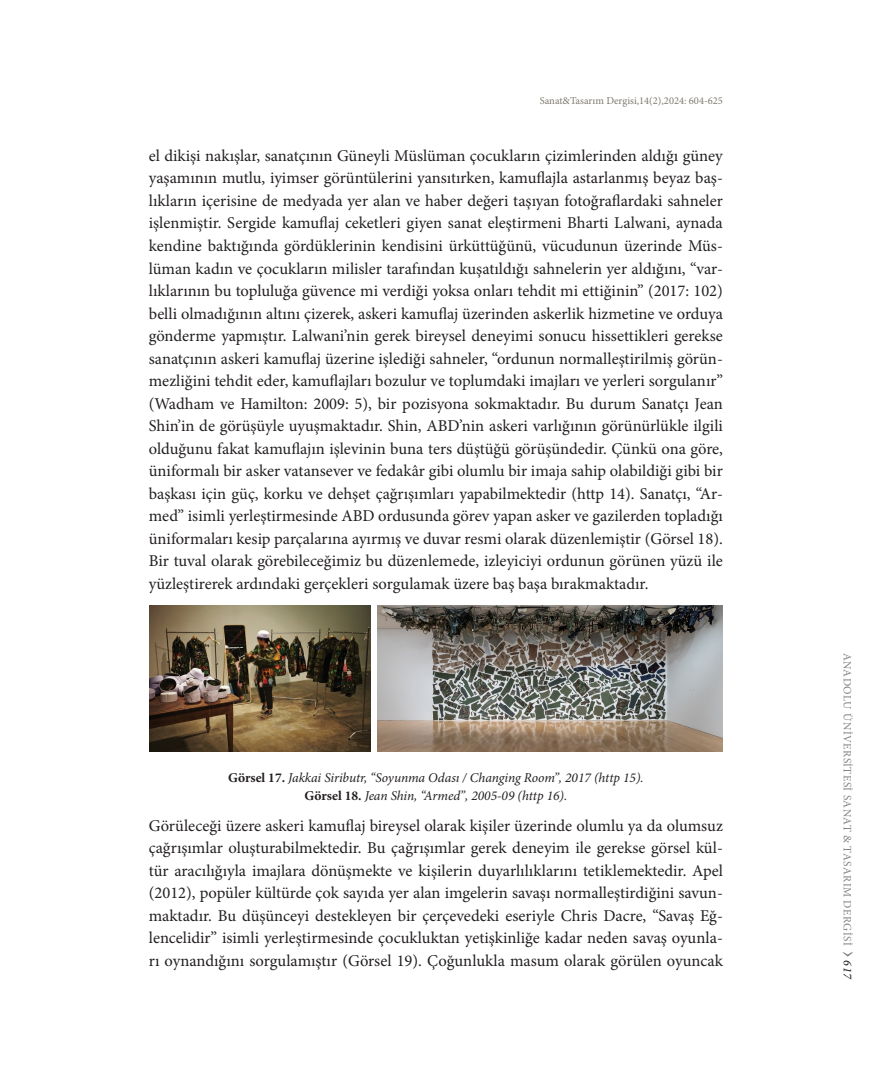
<style>
.page{position:relative;width:893px;height:1085px;background:#fff}
.page>*{position:absolute;margin:0;border:0;box-sizing:border-box;transform-origin:0 0}
.metin{font:16.5px/22.5px "Minion Pro";color:#231f20;text-align:justify}
.gorsel_altyazilari{font:italic 13.5px "Minion Pro";letter-spacing:-.005em;color:#231f20}
.t1{font:11.25px "Minion Pro";letter-spacing:.04em;color:#808285}
.t2{font:10.5px "Minion Pro";color:#7d796d}
.s1{font-weight:700;font-style:normal}
.s2{font-weight:500;font-style:italic;font-size:12px;color:#231f20}
</style>
<div class="page">
<svg style="left:842px;top:952px;width:11px;height:4px"></svg>
<img style="left:149px;top:605px;width:222px;height:146px">
<img style="left:378px;top:605px;width:345px;height:146px">
<p class="t2" style="left:540px;top:94px;width:185px">Sanat&amp;Tasarım Dergisi,14(2),2024: 604-625</p>
<p class="metin" style="left:149px;top:144px;width:576px">el dikişi nakışlar, sanatçının Güneyli Müslüman çocukların çizimlerinden aldığı güney yaşamının mutlu, iyimser görüntülerini yansıtırken, kamuflajla astarlanmış beyaz baş&shy;lıkların içerisine de medyada yer alan ve haber değeri taşıyan fotoğraflardaki sahneler işlenmiştir. Sergide kamuflaj ceketleri giyen sanat eleştirmeni Bharti Lalwani, aynada kendine baktığında gördüklerinin kendisini ürküttüğünü, vücudunun üzerinde Müs&shy;lüman kadın ve çocukların milisler tarafından kuşatıldığı sahnelerin yer aldığını, “var&shy;lıklarının bu topluluğa güvence mi verdiği yoksa onları tehdit mi ettiğinin” (2017: 102) belli olmadığının altını çizerek, askeri kamuflaj üzerinden askerlik hizmetine ve orduya gönderme yapmıştır. Lalwani’nin gerek bireysel deneyimi sonucu hissettikleri gerekse sanatçının askeri kamuflaj üzerine işlediği sahneler, “ordunun normalleştirilmiş görün&shy;mezliğini tehdit eder, kamuflajları bozulur ve toplumdaki imajları ve yerleri sorgulanır” (Wadham ve Hamilton: 2009: 5), bir pozisyona sokmaktadır. Bu durum Sanatçı Jean Shin’in de görüşüyle uyuşmaktadır. Shin, ABD’nin askeri varlığının görünürlükle ilgili olduğunu fakat kamuflajın işlevinin buna ters düştüğü görüşündedir. Çünkü ona göre, üniformalı bir asker vatansever ve fedakâr gibi olumlu bir imaja sahip olabildiği gibi bir başkası için güç, korku ve dehşet çağrışımları yapabilmektedir (http 14). Sanatçı, “Ar&shy;med” isimli yerleştirmesinde ABD ordusunda görev yapan asker ve gazilerden topladığı üniformaları kesip parçalarına ayırmış ve duvar resmi olarak düzenlemiştir (Görsel 18).<br>Bir tuval olarak görebileceğimiz bu düzenlemede, izleyiciyi ordunun görünen yüzü ile yüzleştirerek ardındaki gerçekleri sorgulamak üzere baş başa bırakmaktadır.</p>
<p class="gorsel_altyazilari" style="left:228px;top:768px;width:417px"><span class="s1">Görsel 17.</span> Jakkai Siributr, “Soyunma Odası / Changing Room”, 2017 (http 15).</p>
<p class="gorsel_altyazilari" style="left:304px;top:786px;width:264px"><span class="s1">Görsel 18.</span> Jean Shin, “Armed”, 2005-09 (http 16).</p>
<p class="metin" style="left:149px;top:814px;width:576px">Görüleceği üzere askeri kamuflaj bireysel olarak kişiler üzerinde olumlu ya da olumsuz çağrışımlar oluşturabilmektedir. Bu çağrışımlar gerek deneyim ile gerekse görsel kül&shy;tür aracılığıyla imajlara dönüşmekte ve kişilerin duyarlılıklarını tetiklemektedir. Apel (2012), popüler kültürde çok sayıda yer alan imgelerin savaşı normalleştirdiğini savun&shy;maktadır. Bu düşünceyi destekleyen bir çerçevedeki eseriyle Chris Dacre, “Savaş Eğ&shy;lencelidir” isimli yerleştirmesinde çocukluktan yetişkinliğe kadar neden savaş oyunla&shy;rı oynandığını sorgulamıştır (Görsel 19). Çoğunlukla masum olarak görülen oyuncak</p>
<p class="t1" style="left:855px;top:652px;width:328px;rotate:90deg">ANADOLU ÜNİVERSİTESİ SANAT &amp; TASARIM DERGİSİ <span class="s2">617</span></p>
</div>
